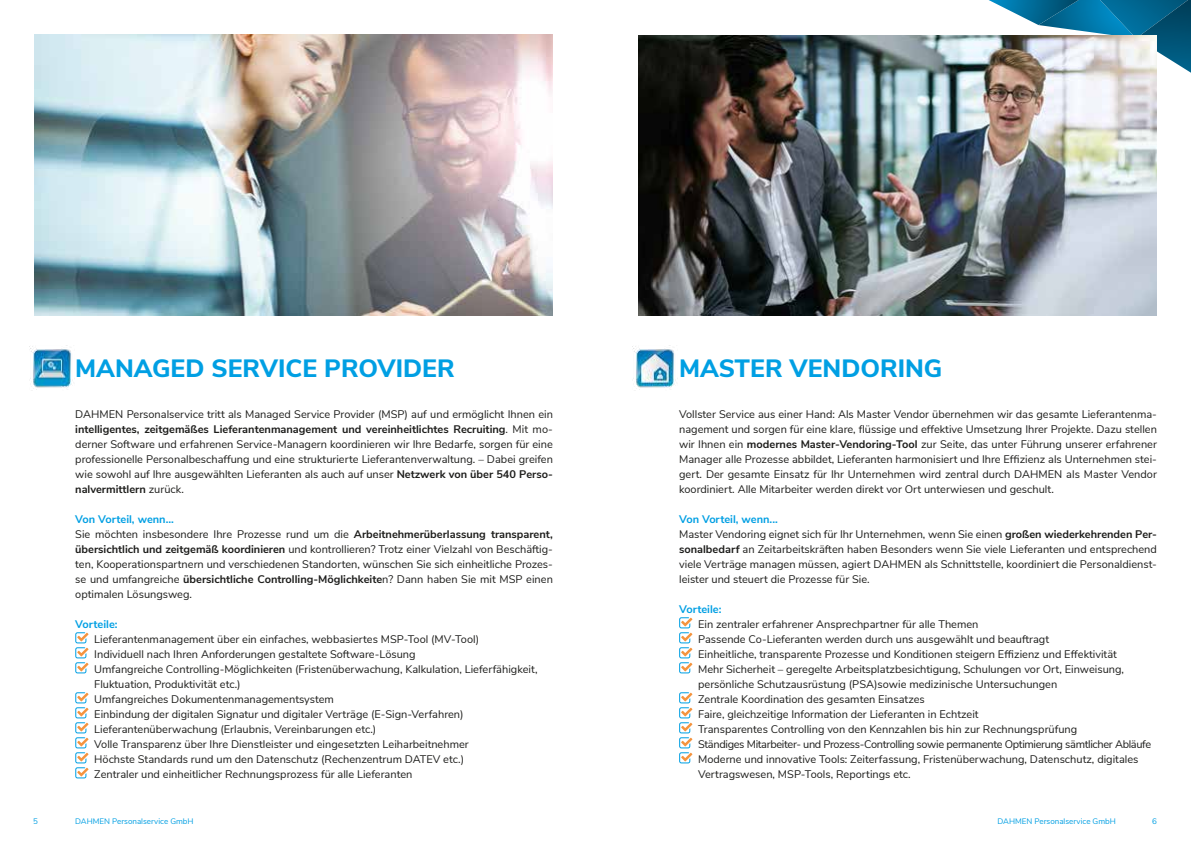
<style>
.page{position:relative;width:1191px;height:842px;background:#fff}
.page>*{position:absolute;margin:0;border:0;box-sizing:border-box;transform-origin:0 0}
.t1{font:800 25px "Nunito Sans";color:#009fe3}
.t2{font:11px/15px "Nunito Sans";color:#1d1d1b}
.t3{font:700 11px "Nunito Sans";color:#009fe3}
.t4{font:8px "Nunito Sans";color:#009fe3}
.s1{font-weight:700}
.s2{font-weight:700;color:#009fe3}
</style>
<div class="page">
<svg style="left:989px;top:0;width:202px;height:73px"></svg>
<svg style="left:75px;top:632px;width:13px;height:41px"></svg>
<svg style="left:75px;top:692px;width:13px;height:86px"></svg>
<svg style="left:679px;top:617px;width:13px;height:56px"></svg>
<svg style="left:679px;top:692px;width:13px;height:71px"></svg>
<img style="left:638px;top:35px;width:519px;height:280px">
<img style="left:633px;top:345px;width:43px;height:45px">
<img style="left:30px;top:346px;width:43px;height:44px">
<img style="left:34px;top:35px;width:519px;height:281px">
<h1 class="t1" style="left:75px;top:350px;width:381px">MANAGED SERVICE PROVIDER</h1>
<p class="t2" style="left:75px;top:406px;width:479px;text-align:justify">DAHMEN Personalservice tritt als Managed Service Provider (MSP) auf und ermöglicht Ihnen ein <span class="s1">intelligentes, zeitgemäßes Lieferantenmanagement und vereinheitlichtes Recruiting</span>. Mit mo&shy;derner Software und erfahrenen Service-Managern koordinieren wir Ihre Bedarfe, sorgen für eine professionelle Personalbeschaffung und eine strukturierte Lieferantenverwaltung. – Dabei greifen wie sowohl auf Ihre ausgewählten Lieferanten als auch auf unser <span class="s1">Netzwerk von über 540 Perso&shy;nalvermittlern</span> zurück.</p>
<p class="t2" style="left:75px;top:511px;width:479px"><span class="s2">Von Vorteil, wenn...<br></span>Sie möchten insbesondere Ihre Prozesse rund um die <span class="s1">Arbeitnehmerüberlassung transparent, übersichtlich und zeitgemäß koordinieren</span> und kontrollieren? Trotz einer Vielzahl von Beschäftig&shy;ten, Kooperationspartnern und verschiedenen Standorten, wünschen Sie sich einheitliche Prozes&shy;se und umfangreiche <span class="s1">übersichtliche Controlling-Möglichkeite</span>n? Dann haben Sie mit MSP einen optimalen Lösungsweg.</p>
<p class="t3" style="left:75px;top:617px;width:44px">Vorteile:</p>
<p class="t2" style="left:94px;top:631px;width:445px">Lieferantenmanagement über ein einfaches, webbasiertes MSP-Tool (MV-Tool)<br>Individuell nach Ihren Anforderungen gestaltete Software-Lösung<br>Umfangreiche Controlling-Möglichkeiten (Fristenüberwachung, Kalkulation, Lieferfähigkeit, Fluktuation, Produktivität etc.)<br>Umfangreiches Dokumentenmanagementsystem<br>Einbindung der digitalen Signatur und digitaler Verträge (E-Sign-Verfahren)<br>Lieferantenüberwachung (Erlaubnis, Vereinbarungen etc.)<br>Volle Transparenz über Ihre Dienstleister und eingesetzten Leiharbeitnehmer<br>Höchste Standards rund um den Datenschutz (Rechenzentrum DATEV etc.)<br>Zentraler und einheitlicher Rechnungsprozess für alle Lieferanten</p>
<h1 class="t1" style="left:679px;top:350px;width:265px">MASTER VENDORING</h1>
<p class="t2" style="left:679px;top:406px;width:479px;text-align:justify">Vollster Service aus einer Hand: Als Master Vendor übernehmen wir das gesamte Lieferantenma&shy;nagement und sorgen für eine klare, flüssige und effektive Umsetzung Ihrer Projekte. Dazu stellen wir Ihnen ein <span class="s1">modernes Master-Vendoring-Tool</span> zur Seite, das unter Führung unserer erfahrener Manager alle Prozesse abbildet, Lieferanten harmonisiert und Ihre Effizienz als Unternehmen stei&shy;gert. Der gesamte Einsatz für Ihr Unternehmen wird zentral durch DAHMEN als Master Vendor koordiniert. Alle Mitarbeiter werden direkt vor Ort unterwiesen und geschult.</p>
<p class="t2" style="left:679px;top:511px;width:479px"><span class="s2">Von Vorteil, wenn...<br></span>Master Vendoring eignet sich für Ihr Unternehmen, wenn Sie einen <span class="s1">großen wiederkehrenden Per&shy;sonalbedarf</span> an Zeitarbeitskräften haben Besonders wenn Sie viele Lieferanten und entsprechend viele Verträge managen müssen, agiert DAHMEN als Schnittstelle, koordiniert die Personaldienst&shy;leister und steuert die Prozesse für Sie.</p>
<p class="t3" style="left:679px;top:602px;width:44px">Vorteile:</p>
<p class="t2" style="left:698px;top:616px;width:455px">Ein zentraler erfahrener Ansprechpartner für alle Themen<br>Passende Co-Lieferanten werden durch uns ausgewählt und beauftragt<br>Einheitliche, transparente Prozesse und Konditionen steigern Effizienz und Effektivität<br>Mehr Sicherheit – geregelte Arbeitsplatzbesichtigung, Schulungen vor Ort, Einweisung, persönliche Schutzausrüstung (PSA)sowie medizinische Untersuchungen<br>Zentrale Koordination des gesamten Einsatzes<br>Faire, gleichzeitige Information der Lieferanten in Echtzeit<br>Transparentes Controlling von den Kennzahlen bis hin zur Rechnungsprüfung<br>Ständiges Mitarbeiter- und Prozess-Controlling sowie permanente Optimierung sämtlicher Abläufe Moderne und innovative Tools: Zeiterfassung, Fristenüberwachung, Datenschutz, digitales Vertragswesen, MSP-Tools, Reportings etc.</p>
<p class="t4" style="left:33px;top:815px;width:6px">5</p>
<p class="t4" style="left:75px;top:815px;width:120px">DAHMEN Personalservice GmbH</p>
<p class="t4" style="left:997px;top:815px;width:120px">DAHMEN Personalservice GmbH</p>
<p class="t4" style="left:1152px;top:815px;width:6px">6</p>
</div>
